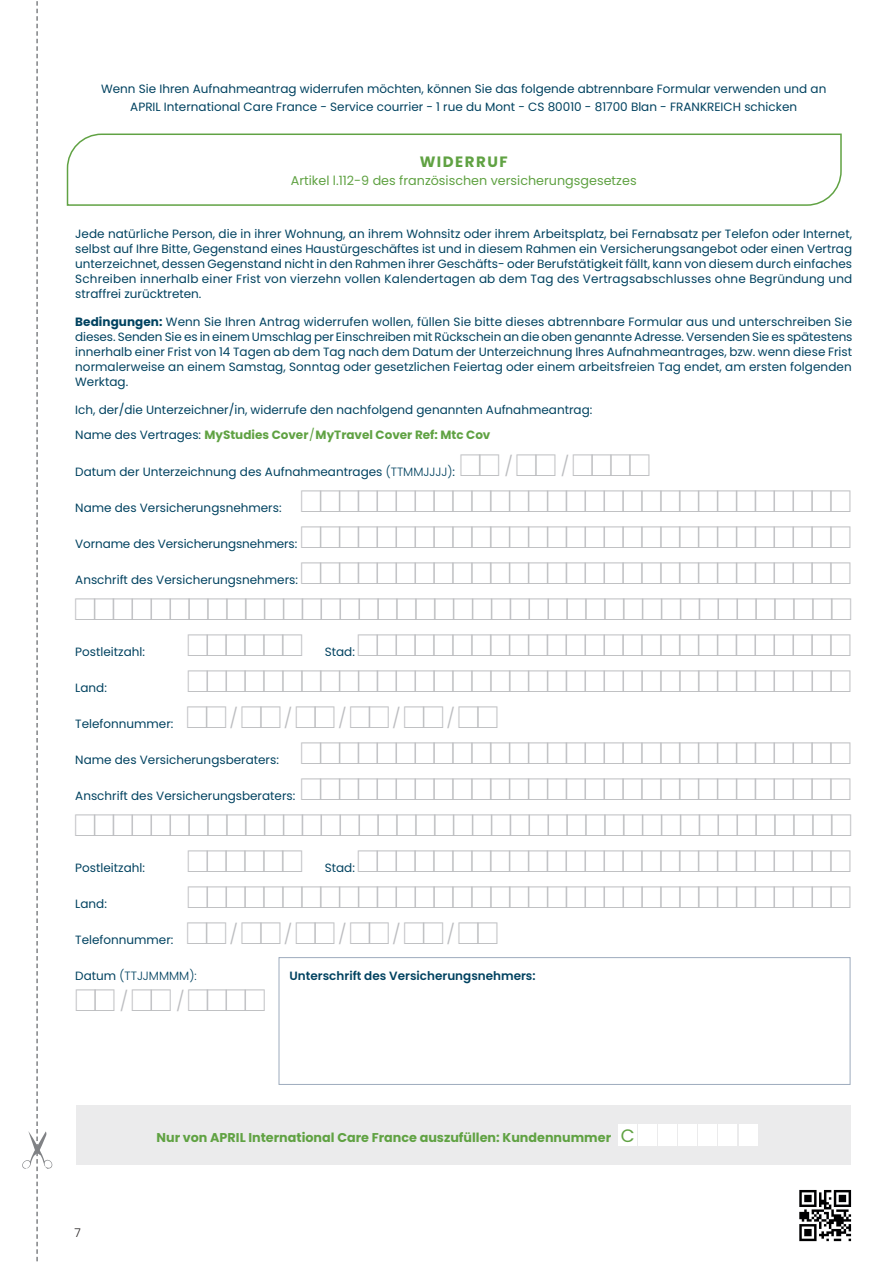
<style>
.page{position:relative;width:893px;height:1263px;background:#fff}
.page>*{position:absolute;margin:0;border:0;box-sizing:border-box;transform-origin:0 0}
.t1{font:300 19.5px "Poppins";color:#bcbdc0}
.t2{font:700 15px "Poppins";letter-spacing:.1em;color:#60a243}
.t3{font:700 12.75px "Poppins";color:#60a243}
.t4{font:12.75px "Poppins";color:#60a243}
.t5{font:12px/15px "Poppins";color:#004260;text-align:justify}
.t6{font:600 12px "Poppins";color:#004260}
.t7{font:300 12px "Poppins";color:#004260}
.t8{font:300 12px "Poppins";color:#231f20}
.s1{font-weight:700}
.s2{font-weight:700;color:#60a243}
.s3{color:#60a243}
.s4{font-weight:300}
.s5{font-weight:400}
.s6{font-weight:400;font-size:18px}
</style>
<div class="page">
<svg style="left:22px;top:1px;width:31px;height:1261px"></svg>
<img style="left:799px;top:1189px;width:53px;height:53px">
<div style="left:279px;top:957px;width:571px;height:128px;border:1px solid #9dabbd"></div>
<svg style="left:66px;top:133px;width:776px;height:73px"></svg>
<div style="left:76px;top:1106px;width:774px;height:59px;background:#ebebec"></div>
<div style="left:739px;top:1125px;width:18px;height:21px;background:#fff"></div>
<div style="left:719px;top:1125px;width:18px;height:21px;background:#fff"></div>
<div style="left:699px;top:1125px;width:18px;height:21px;background:#fff"></div>
<div style="left:679px;top:1125px;width:18px;height:21px;background:#fff"></div>
<div style="left:658px;top:1125px;width:19px;height:21px;background:#fff"></div>
<div style="left:638px;top:1125px;width:19px;height:21px;background:#fff"></div>
<div style="left:618px;top:1125px;width:19px;height:21px;background:#fff"></div>
<p class="t5" style="left:101px;top:80px;width:727px;line-height:18px;text-align:center">Wenn Sie Ihren Aufnahmeantrag widerrufen möchten, können Sie das folgende abtrennbare Formular verwenden und an<br>APRIL International Care France - Service courrier - 1 rue du Mont - CS 80010 - 81700 Blan - FRANKREICH schicken</p>
<p class="t2" style="left:420px;top:153px;width:90px">WIDERRUF</p>
<p class="t4" style="left:291px;top:173px;width:347px">Artikel l.112-9 des französischen versicherungsgesetzes</p>
<p class="t5" style="left:75px;top:226px;width:779px">Jede natürliche Person, die in ihrer Wohnung, an ihrem Wohnsitz oder ihrem Arbeitsplatz, bei Fernabsatz per Telefon oder Internet, selbst auf Ihre Bitte, Gegenstand eines Haustürgeschäftes ist und in diesem Rahmen ein Versicherungsangebot oder einen Vertrag unterzeichnet, dessen Gegenstand nicht in den Rahmen ihrer Geschäfts- oder Berufstätigkeit fällt, kann von diesem durch einfaches Schreiben innerhalb einer Frist von vierzehn vollen Kalendertagen ab dem Tag des Vertragsabschlusses ohne Begründung und straffrei zurücktreten.</p>
<p class="t5" style="left:75px;top:314px;width:779px"><span class="s1">Bedingungen:</span> Wenn Sie Ihren Antrag widerrufen wollen, füllen Sie bitte dieses abtrennbare Formular aus und unterschreiben Sie dieses. Senden Sie es in einem Umschlag per Einschreiben mit Rückschein an die oben genannte Adresse. Versenden Sie es spätestens innerhalb einer Frist von 14 Tagen ab dem Tag nach dem Datum der Unterzeichnung Ihres Aufnahmeantrages, bzw. wenn diese Frist normalerweise an einem Samstag, Sonntag oder gesetzlichen Feiertag oder einem arbeitsfreien Tag endet, am ersten folgenden Werktag.</p>
<p class="t5" style="left:75px;top:397px;width:519px;line-height:25px">Ich, der/die Unterzeichner/in, widerrufe den nachfolgend genannten Aufnahmeantrag:<br>Name des Vertrages: <span class="s2">MyStudies Cover</span><span class="s3">/</span><span class="s2">MyTravel Cover Ref: Mtc Cov</span></p>
<p class="t5" style="left:75px;top:465px;width:381px">Datum der Unterzeichnung des Aufnahmeantrages <span class="s4">(TTMMJJJJ)</span>:</p>
<h1 class="t1" style="left:505px;top:455px;width:10px">/</h1>
<h1 class="t1" style="left:561px;top:455px;width:10px">/</h1>
<p class="t5" style="left:75px;top:501px;width:208px">Name des Versicherungsnehmers:</p>
<p class="t5" style="left:75px;top:537px;width:223px">Vorname des Versicherungsnehmers:</p>
<p class="t5" style="left:75px;top:573px;width:224px">Anschrift des Versicherungsnehmers:</p>
<p class="t5" style="left:75px;top:645px;width:71px">Postleitzahl:</p>
<p class="t5" style="left:325px;top:645px;width:32px">Stad:</p>
<p class="t5" style="left:75px;top:681px;width:33px">Land:</p>
<p class="t5" style="left:75px;top:717px;width:100px">Telefonnummer:</p>
<h1 class="t1" style="left:229px;top:707px;width:10px">/</h1>
<h1 class="t1" style="left:284px;top:707px;width:10px">/</h1>
<h1 class="t1" style="left:338px;top:707px;width:10px">/</h1>
<h1 class="t1" style="left:392px;top:707px;width:10px">/</h1>
<h1 class="t1" style="left:447px;top:707px;width:10px">/</h1>
<p class="t5" style="left:75px;top:753px;width:205px">Name des Versicherungsberaters:</p>
<p class="t5" style="left:75px;top:789px;width:222px">Anschrift des Versicherungsberaters:</p>
<p class="t5" style="left:75px;top:861px;width:71px">Postleitzahl:</p>
<p class="t5" style="left:325px;top:861px;width:32px">Stad:</p>
<p class="t5" style="left:75px;top:897px;width:33px">Land:</p>
<p class="t5" style="left:75px;top:933px;width:100px">Telefonnummer:</p>
<h1 class="t1" style="left:229px;top:923px;width:10px">/</h1>
<h1 class="t1" style="left:284px;top:923px;width:10px">/</h1>
<h1 class="t1" style="left:338px;top:923px;width:10px">/</h1>
<h1 class="t1" style="left:392px;top:923px;width:10px">/</h1>
<h1 class="t1" style="left:447px;top:923px;width:10px">/</h1>
<p class="t7" style="left:75px;top:969px;width:123px"><span class="s5">Datum</span> (TTJJMMMM):</p>
<p class="t6" style="left:290px;top:969px;width:248px">Unterschrift des Versicherungsnehmers:</p>
<h1 class="t1" style="left:120px;top:990px;width:10px">/</h1>
<h1 class="t1" style="left:176px;top:990px;width:10px">/</h1>
<p class="t8" style="left:75px;top:1226px;width:8px">7</p>
<p class="t3" style="left:156px;top:1130px;width:480px">Nur von APRIL International Care France auszufüllen: Kundennummer <span class="s6">C</span></p>
</div>
